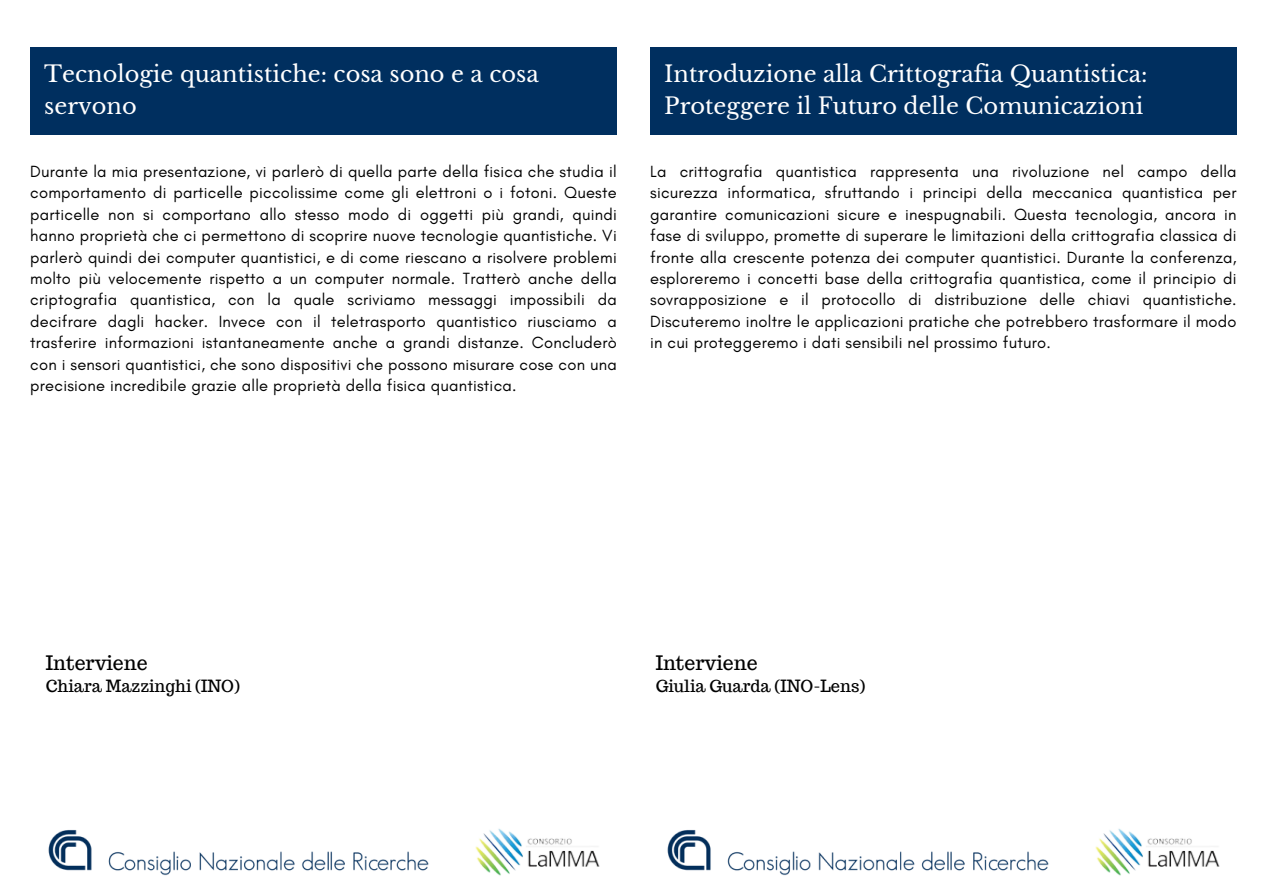
<style>
.page{position:relative;width:1263px;height:894px;background:#fff}
.page>*{position:absolute;margin:0;border:0;box-sizing:border-box;transform-origin:0 0}
.t1{font:22.5px/31.5px "Libre Baskerville";color:#fff}
.t2{font:19.5px "Trocchi";color:#000}
.t3{font:16.5px/21.3px "Glacial Indifference";letter-spacing:.015em;color:#000;text-align:justify}
.t4{font:16.5px "Trocchi";color:#000}
</style>
<div class="page">
<div style="left:30px;top:47px;width:587px;height:88px;background:#002f5f"></div>
<div style="left:650px;top:47px;width:587px;height:88px;background:#002f5f"></div>
<img style="left:48px;top:830px;width:381px;height:46px">
<img style="left:475px;top:828px;width:125px;height:48px">
<img style="left:667px;top:830px;width:382px;height:46px">
<img style="left:1095px;top:828px;width:125px;height:48px">
<h1 class="t1" style="left:44px;top:58px;width:496px">Tecnologie quantistiche: cosa sono e a cosa servono</h1>
<p class="t3" style="left:30px;top:160px;width:588px">Durante la mia presentazione, vi parlerò di quella parte della fisica che studia il comportamento di particelle piccolissime come gli elettroni o i fotoni. Queste particelle non si comportano allo stesso modo di oggetti più grandi, quindi hanno proprietà che ci permettono di scoprire nuove tecnologie quantistiche. Vi parlerò quindi dei computer quantistici, e di come riescano a risolvere problemi molto più velocemente rispetto a un computer normale. Tratterò anche della criptografia quantistica, con la quale scriviamo messaggi impossibili da decifrare dagli hacker. Invece con il teletrasporto quantistico riusciamo a trasferire informazioni istantaneamente anche a grandi distanze. Concluderò con i sensori quantistici, che sono dispositivi che possono misurare cose con una precisione incredibile grazie alle proprietà della fisica quantistica.</p>
<p class="t1" style="left:664px;top:58px;width:485px">Introduzione alla Crittografia Quantistica:<br>Proteggere il Futuro delle Comunicazioni</p>
<p class="t3" style="left:650px;top:160px;width:588px">La crittografia quantistica rappresenta una rivoluzione nel campo della sicurezza informatica, sfruttando i principi della meccanica quantistica per garantire comunicazioni sicure e inespugnabili. Questa tecnologia, ancora in fase di sviluppo, promette di superare le limitazioni della crittografia classica di fronte alla crescente potenza dei computer quantistici. Durante la conferenza, esploreremo i concetti base della crittografia quantistica, come il principio di sovrapposizione e il protocollo di distribuzione delle chiavi quantistiche.<br>Discuteremo inoltre le applicazioni pratiche che potrebbero trasformare il modo in cui proteggeremo i dati sensibili nel prossimo futuro.</p>
<h1 class="t2" style="left:46px;top:650px;width:103px">Interviene</h1>
<p class="t4" style="left:46px;top:674px;width:196px">Chiara Mazzinghi (INO)</p>
<p class="t2" style="left:656px;top:650px;width:103px">Interviene</p>
<p class="t4" style="left:656px;top:674px;width:211px">Giulia Guarda (INO-Lens)</p>
</div>
